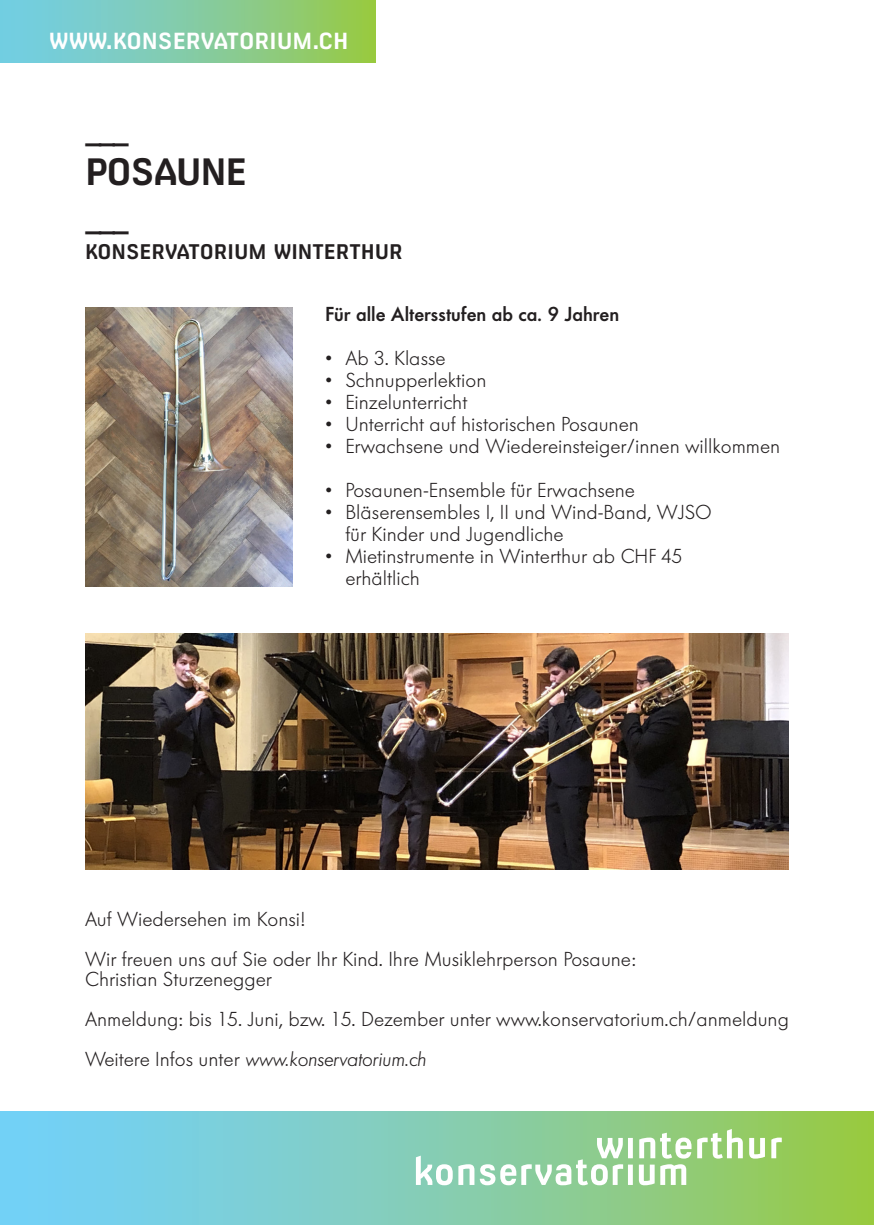
<style>
.page{position:relative;width:874px;height:1225px;background:#fff}
.page>*{position:absolute;margin:0;border:0;box-sizing:border-box;transform-origin:0 0}
.t1{font:700 36px "Milibus Rg";letter-spacing:-.035em;color:#231f20}
.Strich{font:700 28px "Milibus Rg";color:#231f20}
.t2{font:700 22px "Milibus Rg";color:#fff}
.Untertitel{font:300 20px "Futura BQ";color:#231f20}
.Untertitel-2{font:italic 300 20px "Futura BQ";color:#231f20}
.Untertitel-3{font:500 20px "Futura BQ";color:#231f20}
.Titel_klein{font:700 20px "Milibus Rg";color:#231f20}
.s1{font-style:normal}
</style>
<div class="page">
<img style="left:85px;top:307px;width:207px;height:279px">
<img style="left:85px;top:634px;width:703px;height:235px">
<svg style="left:0;top:0;width:375px;height:62px;background:#84cba0"></svg>
<svg style="left:0;top:1111px;width:873px;height:114px;background:#83cdb3"></svg>
<svg style="left:415px;top:1129px;width:366px;height:56px"></svg>
<p class="t2" style="left:49px;top:27px;width:301px">WWW.KONSERVATORIUM.CH</p>
<p class="Strich" style="left:85px;top:125px;width:46px">–––</p>
<p class="t1" style="left:85px;top:150px;width:163px">POSAUNE</p>
<p class="Strich" style="left:85px;top:214px;width:46px">–––</p>
<p class="Titel_klein" style="left:85px;top:240px;width:319px">KONSERVATORIUM WINTERTHUR</p>
<p class="Untertitel-3" style="left:325px;top:301px;width:295px">Für alle Altersstufen ab ca. 9 Jahren</p>
<p class="Untertitel" style="left:325px;top:345px;width:122px">• Ab 3. Klasse</p>
<p class="Untertitel" style="left:325px;top:367px;width:162px">• Schnupperlektion</p>
<p class="Untertitel" style="left:325px;top:389px;width:143px">• Einzelunterricht</p>
<p class="Untertitel" style="left:325px;top:411px;width:315px">• Unterricht auf historischen Posaunen</p>
<p class="Untertitel" style="left:325px;top:433px;width:456px">• Erwachsene und Wiedereinsteiger/innen willkommen</p>
<p class="Untertitel" style="left:325px;top:477px;width:311px">• Posaunen-Ensemble für Erwachsene</p>
<p class="Untertitel" style="left:325px;top:499px;width:388px">• Bläserensembles I, II und Wind-Band, WJSO</p>
<p class="Untertitel" style="left:345px;top:521px;width:219px">für Kinder und Jugendliche</p>
<p class="Untertitel" style="left:325px;top:543px;width:358px">• Mietinstrumente in Winterthur ab CHF 45</p>
<p class="Untertitel" style="left:345px;top:565px;width:76px">erhältlich</p>
<p class="Untertitel" style="left:85px;top:905px;width:221px">Auf Wiedersehen im Konsi!</p>
<p class="Untertitel" style="left:85px;top:945px;width:552px">Wir freuen uns auf Sie oder Ihr Kind. Ihre Musiklehrperson Posaune:</p>
<p class="Untertitel" style="left:85px;top:965px;width:188px">Christian Sturzenegger</p>
<p class="Untertitel" style="left:85px;top:1005px;width:705px">Anmeldung: bis 15. Juni, bzw. 15. Dezember unter www.konservatorium.ch/anmeldung</p>
<p class="Untertitel-2" style="left:85px;top:1045px;width:342px"><span class="s1">Weitere Infos unter</span> www.konservatorium.ch</p>
</div>
